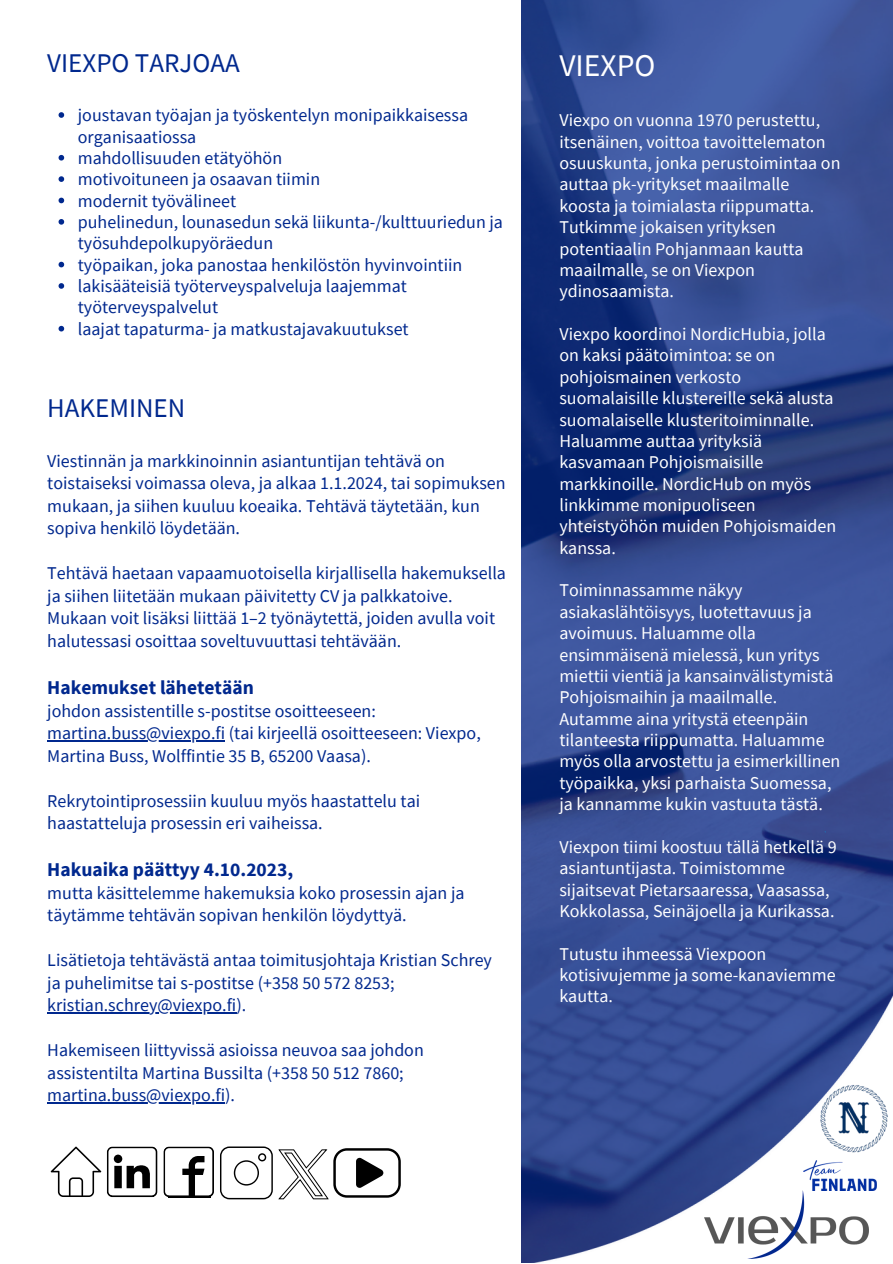
<style>
.page{position:relative;width:893px;height:1264px;background:#fff}
.page>*{position:absolute;margin:0;border:0;box-sizing:border-box;transform-origin:0 0}
.t1{font:31.5px "Source Sans Pro";color:#fff}
.t2{font:27px "Source Sans Pro";color:#00288e}
.t3{font:700 19.5px "Source Sans Pro";color:#00288e}
.t4{font:18px/22.5px "Source Sans Pro";color:#00288e}
.t5{font:18px/21.3px "Source Sans Pro";color:#fff}
</style>
<div class="page">
<img style="left:521px;top:0;width:371px;height:831px">
<img style="left:521px;top:831px;width:371px;height:431px">
<img style="left:704px;top:1189px;width:164px;height:69px">
<img style="left:803px;top:1160px;width:73px;height:29px">
<img style="left:786px;top:1075px;width:106px;height:79px">
<svg style="left:220px;top:1146px;width:53px;height:53px"></svg>
<svg style="left:279px;top:1148px;width:122px;height:51px"></svg>
<svg style="left:163px;top:1146px;width:51px;height:51px"></svg>
<svg style="left:107px;top:1146px;width:50px;height:51px"></svg>
<svg style="left:59px;top:112px;width:5px;height:6px"></svg>
<svg style="left:59px;top:155px;width:5px;height:5px"></svg>
<svg style="left:59px;top:176px;width:5px;height:6px"></svg>
<svg style="left:59px;top:198px;width:5px;height:5px"></svg>
<svg style="left:59px;top:219px;width:5px;height:6px"></svg>
<svg style="left:59px;top:262px;width:5px;height:5px"></svg>
<svg style="left:59px;top:283px;width:5px;height:6px"></svg>
<svg style="left:59px;top:326px;width:5px;height:5px"></svg>
<hr style="left:47px;top:740px;width:178px;height:1px;background:#00288e">
<hr style="left:47px;top:1012px;width:189px;height:1px;background:#00288e">
<hr style="left:47px;top:1102px;width:178px;height:1px;background:#00288e">
<svg style="left:51px;top:1146px;width:50px;height:50px"></svg>
<p class="t2" style="left:47px;top:46px;width:194px">VIEXPO TARJOAA</p>
<p class="t1" style="left:559px;top:45px;width:97px">VIEXPO</p>
<p class="t4" style="left:78px;top:104px;width:392px;line-height:21.3px">joustavan työajan ja työskentelyn monipaikkaisessa organisaatiossa</p>
<p class="t4" style="left:78px;top:146px;width:206px">mahdollisuuden etätyöhön</p>
<p class="t4" style="left:78px;top:168px;width:244px">motivoituneen ja osaavan tiimin</p>
<p class="t4" style="left:78px;top:189px;width:160px">modernit työvälineet</p>
<p class="t4" style="left:78px;top:211px;width:426px;line-height:21.3px">puhelinedun, lounasedun sekä liikunta-/kulttuuriedun ja työsuhdepolkupyöräedun</p>
<p class="t4" style="left:78px;top:253px;width:386px">työpaikan, joka panostaa henkilöstön hyvinvointiin</p>
<p class="t4" style="left:78px;top:275px;width:330px;line-height:21.3px">lakisääteisiä työterveyspalveluja laajemmat työterveyspalvelut</p>
<p class="t4" style="left:78px;top:317px;width:332px">laajat tapaturma- ja matkustajavakuutukset</p>
<p class="t2" style="left:47px;top:390px;width:139px">HAKEMINEN</p>
<p class="t4" style="left:47px;top:449px;width:460px">Viestinnän ja markkinoinnin asiantuntijan tehtävä on toistaiseksi voimassa oleva, ja alkaa 1.1.2024, tai sopimuksen mukaan, ja siihen kuuluu koeaika. Tehtävä täytetään, kun sopiva henkilö löydetään.</p>
<p class="t4" style="left:47px;top:561px;width:460px">Tehtävä haetaan vapaamuotoisella kirjallisella hakemuksella ja siihen liitetään mukaan päivitetty CV ja palkkatoive.<br>Mukaan voit lisäksi liittää 1–2 työnäytettä, joiden avulla voit halutessasi osoittaa soveltuvuuttasi tehtävään.</p>
<p class="t3" style="left:47px;top:675px;width:208px">Hakemukset lähetetään</p>
<p class="t4" style="left:47px;top:699px;width:435px">johdon assistentille s-postitse osoitteeseen: martina.buss@viexpo.fi (tai kirjeellä osoitteeseen: Viexpo,<br>Martina Buss, Wolffintie 35 B, 65200 Vaasa).</p>
<p class="t4" style="left:47px;top:788px;width:374px">Rekrytointiprosessiin kuuluu myös haastattelu tai haastatteluja prosessin eri vaiheissa.</p>
<p class="t3" style="left:47px;top:857px;width:247px">Hakuaika päättyy 4.10.2023,</p>
<p class="t4" style="left:47px;top:881px;width:419px">mutta käsittelemme hakemuksia koko prosessin ajan ja täytämme tehtävän sopivan henkilön löydyttyä.</p>
<p class="t4" style="left:47px;top:948px;width:446px">Lisätietoja tehtävästä antaa toimitusjohtaja Kristian Schrey ja puhelimitse tai s-postitse (+358 50 572 8253; kristian.schrey@viexpo.fi).</p>
<p class="t4" style="left:47px;top:1038px;width:378px">Hakemiseen liittyvissä asioissa neuvoa saa johdon assistentilta Martina Bussilta (+358 50 512 7860; martina.buss@viexpo.fi).</p>
<p class="t5" style="left:559px;top:109px;width:282px">Viexpo on vuonna 1970 perustettu, itsenäinen, voittoa tavoittelematon osuuskunta, jonka perustoimintaa on auttaa pk-yritykset maailmalle koosta ja toimialasta riippumatta.<br>Tutkimme jokaisen yrityksen potentiaalin Pohjanmaan kautta maailmalle, se on Viexpon ydinosaamista.</p>
<p class="t5" style="left:559px;top:323px;width:278px">Viexpo koordinoi NordicHubia, jolla on kaksi päätoimintoa: se on pohjoismainen verkosto suomalaisille klustereille sekä alusta suomalaiselle klusteritoiminnalle.<br>Haluamme auttaa yrityksiä kasvamaan Pohjoismaisille markkinoille. NordicHub on myös linkkimme monipuoliseen yhteistyöhön muiden Pohjoismaiden kanssa.</p>
<p class="t5" style="left:559px;top:579px;width:282px">Toiminnassamme näkyy asiakaslähtöisyys, luotettavuus ja avoimuus. Haluamme olla ensimmäisenä mielessä, kun yritys miettii vientiä ja kansainvälistymistä Pohjoismaihin ja maailmalle.<br>Autamme aina yritystä eteenpäin tilanteesta riippumatta. Haluamme myös olla arvostettu ja esimerkillinen työpaikka, yksi parhaista Suomessa, ja kannamme kukin vastuuta tästä.</p>
<p class="t5" style="left:559px;top:835px;width:279px">Viexpon tiimi koostuu tällä hetkellä 9 asiantuntijasta. Toimistomme sijaitsevat Pietarsaaressa, Vaasassa, Kokkolassa, Seinäjoella ja Kurikassa.</p>
<p class="t5" style="left:559px;top:942px;width:278px">Tutustu ihmeessä Viexpoon kotisivujemme ja some-kanaviemme kautta.</p>
</div>
